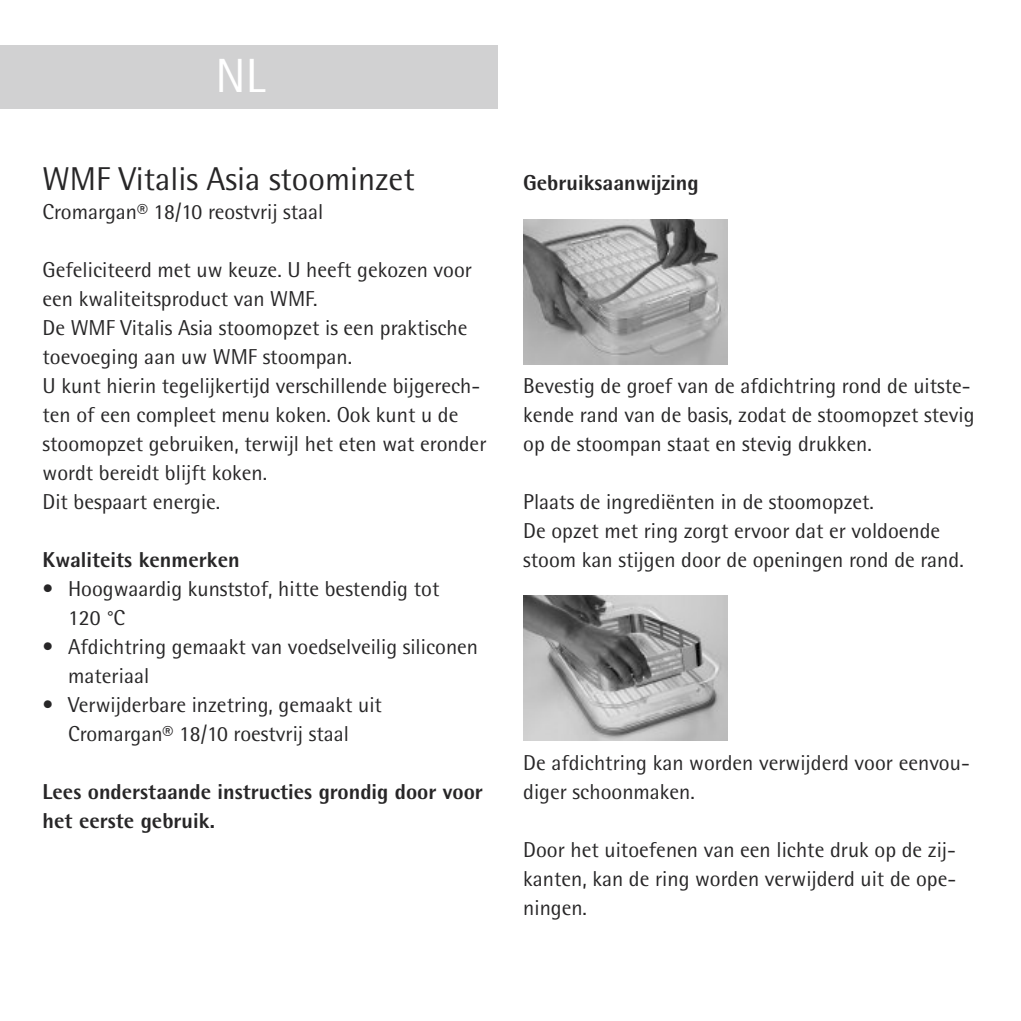
<style>
.page{position:relative;width:1021px;height:1021px;background:#fff}
.page>*{position:absolute;margin:0;border:0;box-sizing:border-box;transform-origin:0 0}
.t1{font:48px "WMF Rotis";color:#fff}
.t2{font:33px "WMF Rotis";color:#272627}
.t3{font:21.6px/29.1px "WMF Rotis";color:#272627}
.t4{font:700 21.6px/29.1px "WMF Rotis";color:#272627}
</style>
<div class="page">
<div style="left:0;top:45px;width:497px;height:63px;background:#d1d1d2"></div>
<img style="left:523px;top:219px;width:204px;height:145px">
<img style="left:523px;top:596px;width:204px;height:145px">
<h1 class="t1" style="left:215px;top:47px;width:51px">NL</h1>
<h2 class="t2" style="left:43px;top:159px;width:374px">WMF Vitalis Asia stoominzet</h2>
<p class="t3" style="left:43px;top:197px;width:282px">Cromargan® 18/10 reostvrij staal</p>
<p class="t3" style="left:43px;top:255px;width:445px">Gefeliciteerd met uw keuze. U heeft gekozen voor een kwaliteitsproduct van WMF.<br>De WMF Vitalis Asia stoomopzet is een praktische toevoeging aan uw WMF stoompan.<br>U kunt hierin tegelijkertijd verschillende bijgerech&shy;ten of een compleet menu koken. Ook kunt u de stoomopzet gebruiken, terwijl het eten wat eronder wordt bereidt blijft koken.<br>Dit bespaart energie.</p>
<p class="t4" style="left:43px;top:545px;width:199px">Kwaliteits kenmerken</p>
<p class="t3" style="left:68px;top:574px;width:373px;text-indent:-26px">• Hoogwaardig kunststof, hitte bestendig tot<br>120 °C</p>
<p class="t3" style="left:68px;top:632px;width:411px;text-indent:-26px">• Afdichtring gemaakt van voedselveilig siliconen materiaal</p>
<p class="t3" style="left:43px;top:690px;width:341px;text-align:center">• Verwijderbare inzetring, gemaakt uit<br>Cromargan® 18/10 roestvrij staal</p>
<p class="t4" style="left:43px;top:777px;width:442px">Lees onderstaande instructies grondig door voor het eerste gebruik.</p>
<p class="t4" style="left:523px;top:168px;width:177px">Gebruiksaanwijzing</p>
<p class="t3" style="left:523px;top:371px;width:453px">Bevestig de groef van de afdichtring rond de uitste&shy;kende rand van de basis, zodat de stoomopzet stevig op de stoompan staat en stevig drukken.</p>
<p class="t3" style="left:523px;top:487px;width:442px">Plaats de ingrediënten in de stoomopzet.<br>De opzet met ring zorgt ervoor dat er voldoende stoom kan stijgen door de openingen rond de rand.</p>
<p class="t3" style="left:523px;top:748px;width:448px">De afdichtring kan worden verwijderd voor eenvou&shy;diger schoonmaken.</p>
<p class="t3" style="left:523px;top:835px;width:434px;text-align:justify">Door het uitoefenen van een lichte druk op de zij&shy;kanten, kan de ring worden verwijderd uit de ope&shy;ningen.</p>
</div>
